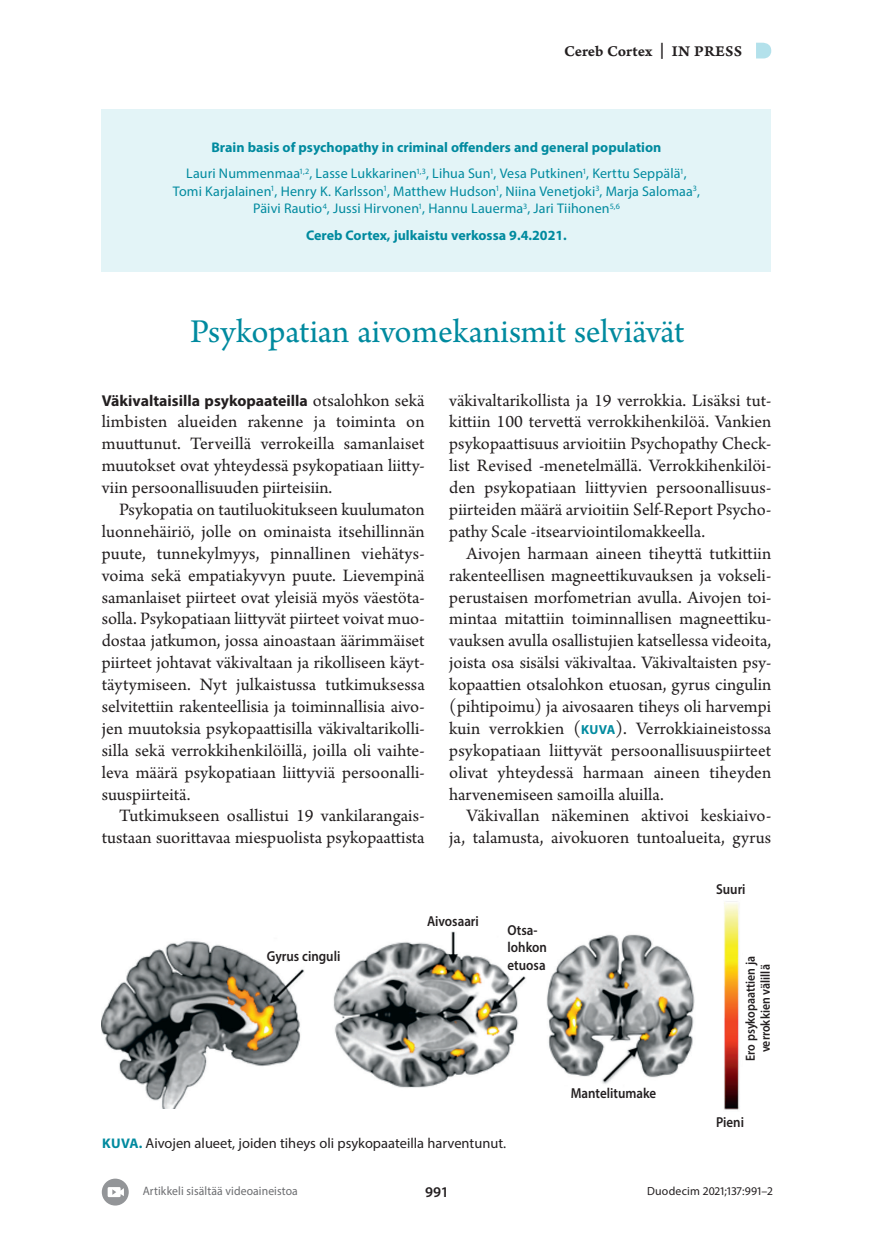
<style>
.page{position:relative;width:874px;height:1241px;background:#fff}
.page>*{position:absolute;margin:0;border:0;box-sizing:border-box;transform-origin:0 0}
.o1_inpress_turkoosi{font:35px "Arno Pro";letter-spacing:-.005em;color:#008a9f}
.l_ei_sis{font:18.38px/21.9px "Arno Pro";color:#231f20;text-align:justify}
.l_ei_sis-2{font:700 15.75px "Myriad Pro";color:#231f20}
.vinj{font:15.75px "Arno Pro Smbd Caption";color:#231f20}
.t1{font:600 14.88px "Myriad Pro";color:#231f20}
.kt{font:600 14.35px/17.5px "Myriad Pro";color:#231f20;scale:.9 1}
.kt-2{font:14.35px "Myriad Pro";color:#231f20}
.inpress_tekijät{font:14px/17.5px "Myriad Pro";letter-spacing:.01em;color:#008a9f;text-align:center}
.inpress_ots{font:700 14px "Myriad Pro";color:#008a9f}
.kt-3{font:600 13.12px/14.9px "Myriad Pro";color:#231f20;text-align:center;scale:.9 1}
.sis_luettelo_tekija{font:12.25px "Myriad Pro";letter-spacing:.01em;color:#6c6d70;scale:.95 1}
.Ala{font:11.9px "Myriad Pro";letter-spacing:.02em;color:#231f20}
.s1{font-family:"Arno Pro";font-weight:400;font-size:18.38px}
.s2{font-family:"Myriad Pro";font-weight:700;font-size:13.12px;color:#008a9f}
.s3{font-weight:700;font-size:14px;color:#008a9f}
</style>
<div class="page">
<svg style="left:756px;top:43px;width:14px;height:15px"></svg>
<div style="left:102px;top:109px;width:668px;height:163px;background:#e3f4f7"></div>
<img style="left:102px;top:941px;width:202px;height:166px">
<img style="left:333px;top:901px;width:407px;height:209px">
<div style="left:102px;top:1178px;width:27px;height:27px;background:#939598;border-radius:50%"></div>
<svg style="left:108px;top:1187px;width:16px;height:9px"></svg>
<p class="vinj" style="left:563px;top:41px;width:179px">Cereb Cortex | IN PRESS</p>
<p class="inpress_ots" style="left:211px;top:138px;width:451px">Brain basis of psychopathy in criminal offenders and general population</p>
<p class="inpress_tekijät" style="left:173px;top:165px;width:528px">Lauri Nummenmaa<sup>1,2</sup>, Lasse Lukkarinen<sup>1,3</sup>, Lihua Sun<sup>1</sup>, Vesa Putkinen<sup>1</sup>, Kerttu Seppälä<sup>1</sup>,<br>Tomi Karjalainen<sup>1</sup>, Henry K. Karlsson<sup>1</sup>, Matthew Hudson<sup>1</sup>, Niina Venetjoki<sup>3</sup>, Marja Salomaa<sup>3</sup>,<br>Päivi Rautio<sup>4</sup>, Jussi Hirvonen<sup>1</sup>, Hannu Lauerma<sup>3</sup>, Jari Tiihonen<sup>5,6</sup></p>
<p class="inpress_ots" style="left:306px;top:226px;width:262px">Cereb Cortex, julkaistu verkossa 9.4.2021.</p>
<p class="o1_inpress_turkoosi" style="left:190px;top:311px;width:495px">Psykopatian aivomekanismit selviävät</p>
<p class="l_ei_sis-2" style="left:102px;top:390px;width:324px">Väkivaltaisilla psykopaateilla <span class="s1">otsalohkon sekä</span></p>
<p class="l_ei_sis" style="left:102px;top:412px;width:324px">limbisten alueiden rakenne ja toiminta on muuttunut. Terveillä verrokeilla samanlaiset muutokset ovat yhteydessä psykopatiaan liitty‑ viin persoonallisuuden piirteisiin.</p>
<p class="l_ei_sis" style="left:102px;top:499px;width:324px;text-indent:17px">Psykopatia on tautiluokitukseen kuulumaton luonnehäiriö, jolle on ominaista itsehillinnän puute, tunnekylmyys, pinnallinen viehätys‑ voima sekä empatiakyvyn puute. Lievempinä samanlaiset piirteet ovat yleisiä myös väestöta‑ solla. Psykopatiaan liittyvät piirteet voivat muo‑ dostaa jatkumon, jossa ainoastaan äärimmäiset piirteet johtavat väkivaltaan ja rikolliseen käyt‑ täytymiseen. Nyt julkaistussa tutkimuksessa selvitettiin rakenteellisia ja toiminnallisia aivo‑ jen muutoksia psykopaattisilla väkivaltarikolli‑ silla sekä verrokkihenkilöillä, joilla oli vaihte‑ leva määrä psykopatiaan liittyviä persoonalli‑ suuspiirteitä.</p>
<p class="l_ei_sis" style="left:102px;top:805px;width:324px;text-align:right">Tutkimukseen osallistui 19 vankilarangais‑ tustaan suorittavaa miespuolista psykopaattista</p>
<p class="l_ei_sis" style="left:449px;top:390px;width:323px">väkivaltarikollista ja 19 verrokkia. Lisäksi tut‑ kittiin 100 tervettä verrokkihenkilöä. Vankien psykopaattisuus arvioitiin Psychopathy Check‑ list Revised ‑menetelmällä. Verrokkihenkilöi‑ den psykopatiaan liittyvien persoonallisuus‑ piirteiden määrä arvioitiin Self-Report Psycho‑ pathy Scale ‑itsearviointilomakkeella.</p>
<p class="l_ei_sis" style="left:449px;top:543px;width:323px;text-indent:17px">Aivojen harmaan aineen tiheyttä tutkittiin rakenteellisen magneettikuvauksen ja vokseli‑ perustaisen morfometrian avulla. Aivojen toi‑ mintaa mitattiin toiminnallisen magneettiku&shy;vauksen avulla osallistujien katsellessa videoita, joista osa sisälsi väkivaltaa. Väkivaltaisten psy‑ kopaattien otsalohkon etuosan, gyrus cingulin (pihtipoimu) ja aivosaaren tiheys oli harvempi kuin verrokkien (<span class="s2">KUVA</span>). Verrokkiaineistossa psykopatiaan liittyvät persoonallisuuspiirteet olivat yhteydessä harmaan aineen tiheyden harvenemiseen samoilla aluilla.</p>
<p class="l_ei_sis" style="left:449px;top:805px;width:323px;text-align:right">Väkivallan näkeminen aktivoi keskiaivo‑ ja, talamusta, aivokuoren tuntoalueita, gyrus</p>
<p class="kt" style="left:715px;top:879px;width:34px">Suuri</p>
<p class="kt" style="left:266px;top:946px;width:83px">Gyrus cinguli</p>
<p class="kt" style="left:427px;top:911px;width:59px">Aivosaari</p>
<p class="kt" style="left:507px;top:920px;width:45px">Otsa&shy;lohkon etuosa</p>
<p class="kt-2" style="left:102px;top:1133px;width:405px"><span class="s3">KUVA.</span> Aivojen alueet, joiden tiheys oli psykopaateilla harventunut.</p>
<p class="sis_luettelo_tekija" style="left:143px;top:1183px;width:165px">Artikkeli sisältää videoaineistoa</p>
<p class="t1" style="left:425px;top:1182px;width:25px">991</p>
<p class="kt" style="left:570px;top:1083px;width:96px">Mantelitumake</p>
<p class="kt-3" style="left:742px;top:1060px;width:118px;rotate:-90deg">Ero psykopaattien ja verrokkien välillä</p>
<p class="kt" style="left:715px;top:1113px;width:32px">Pieni</p>
<p class="Ala" style="left:646px;top:1183px;width:127px">Duodecim 2021;137:991–2</p>
</div>
